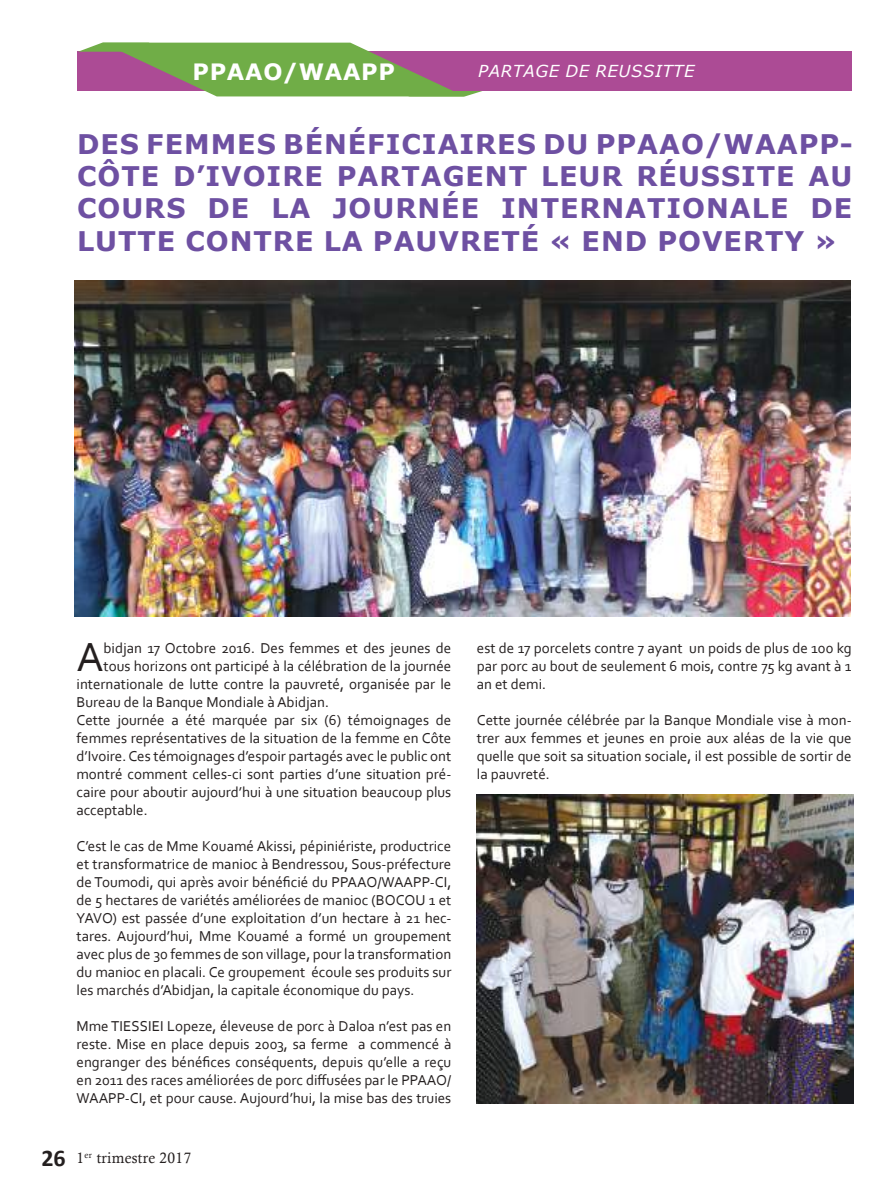
<style>
.page{position:relative;width:893px;height:1191px;background:#fff}
.page>*{position:absolute;margin:0;border:0;box-sizing:border-box;transform-origin:0 0}
.t1{font:42.6px "Corbel";color:#241f1f}
.t2{font:700 27px/32.4px "Verdana";letter-spacing:.035em;color:#6e50a2;text-align:justify}
.t3{font:700 22.5px "Verdana";letter-spacing:.035em;color:#fff}
.t4{font:italic 16.5px "Verdana";letter-spacing:.035em;color:#fff}
.t5{font:15px/18px "Corbel";color:#241f1f;text-align:justify}
.t6{font:15px "Calisto";letter-spacing:.02em;color:#241f1f}
.s1{font-family:"Calibri";font-weight:700;font-size:24px}
</style>
<div class="page">
<img style="left:75px;top:281px;width:776px;height:336px">
<img style="left:477px;top:794px;width:377px;height:309px">
<div style="left:77px;top:51px;width:774px;height:40px;background:#ac4b95"></div>
<svg style="left:78px;top:43px;width:404px;height:53px"></svg>
<h3 class="t3" style="left:192px;top:56px;width:204px">PPAAO/WAAPP</h3>
<p class="t4" style="left:478px;top:59px;width:218px">PARTAGE DE REUSSITTE</p>
<h2 class="t2" style="left:77px;top:127px;width:777px">DES FEMMES BÉNÉFICIAIRES DU PPAAO/WAAPP-CÔTE D’IVOIRE PARTAGENT LEUR RÉUSSITE AU COURS DE LA JOURNÉE INTERNATIONALE DE LUTTE CONTRE LA PAUVRETÉ « END POVERTY »</h2>
<h1 class="t1" style="left:77px;top:630px;width:29px">A</h1>
<p class="t5" style="left:104px;top:638px;width:349px">bidjan 17 Octobre 2016. Des femmes et des jeunes de</p>
<p class="t5" style="left:104px;top:656px;width:349px">tous horizons ont participé à la célébration de la journée</p>
<p class="t5" style="left:77px;top:674px;width:376px">internationale de lutte contre la pauvreté, organisée par le</p>
<p class="t5" style="left:77px;top:692px;width:254px">Bureau de la Banque Mondiale à Abidjan.</p>
<p class="t5" style="left:77px;top:710px;width:376px">Cette journée a été marquée par six (6) témoignages de</p>
<p class="t5" style="left:77px;top:728px;width:376px">femmes représentatives de la situation de la femme en Côte</p>
<p class="t5" style="left:77px;top:746px;width:376px">d’Ivoire. Ces témoignages d’espoir partagés avec le public ont</p>
<p class="t5" style="left:77px;top:764px;width:376px">montré comment celles-ci sont parties d’une situation pré-</p>
<p class="t5" style="left:77px;top:782px;width:376px">caire pour aboutir aujourd’hui à une situation beaucoup plus</p>
<p class="t5" style="left:77px;top:800px;width:73px">acceptable.</p>
<p class="t5" style="left:77px;top:836px;width:376px">C’est le cas de Mme Kouamé Akissi, pépiniériste, productrice et transformatrice de manioc à Bendressou, Sous-préfecture de Toumodi, qui après avoir bénéficié du PPAAO/WAAPP-CI, de 5 hectares de variétés améliorées de manioc (BOCOU 1 et YAVO) est passée d’une exploitation d’un hectare à 21 hec&shy;tares. Aujourd’hui, Mme Kouamé a formé un groupement avec plus de 30 femmes de son village, pour la transformation du manioc en placali. Ce groupement écoule ses produits sur les marchés d’Abidjan, la capitale économique du pays.</p>
<p class="t5" style="left:77px;top:1016px;width:376px">Mme TIESSIEI Lopeze, éleveuse de porc à Daloa n’est pas en reste. Mise en place depuis 2003, sa ferme a commencé à engranger des bénéfices conséquents, depuis qu’elle a reçu en 2011 des races améliorées de porc diffusées par le PPAAO/ WAAPP-CI, et pour cause. Aujourd’hui, la mise bas des truies</p>
<p class="t6" style="left:41px;top:1149px;width:151px"><span class="s1">26</span> 1<sup>er</sup> trimestre 2017</p>
<p class="t5" style="left:477px;top:638px;width:376px">est de 17 porcelets contre 7 ayant un poids de plus de 100 kg par porc au bout de seulement 6 mois, contre 75 kg avant à 1 an et demi.</p>
<p class="t5" style="left:477px;top:710px;width:376px">Cette journée célébrée par la Banque Mondiale vise à mon&shy;trer aux femmes et jeunes en proie aux aléas de la vie que quelle que soit sa situation sociale, il est possible de sortir de la pauvreté.</p>
</div>
